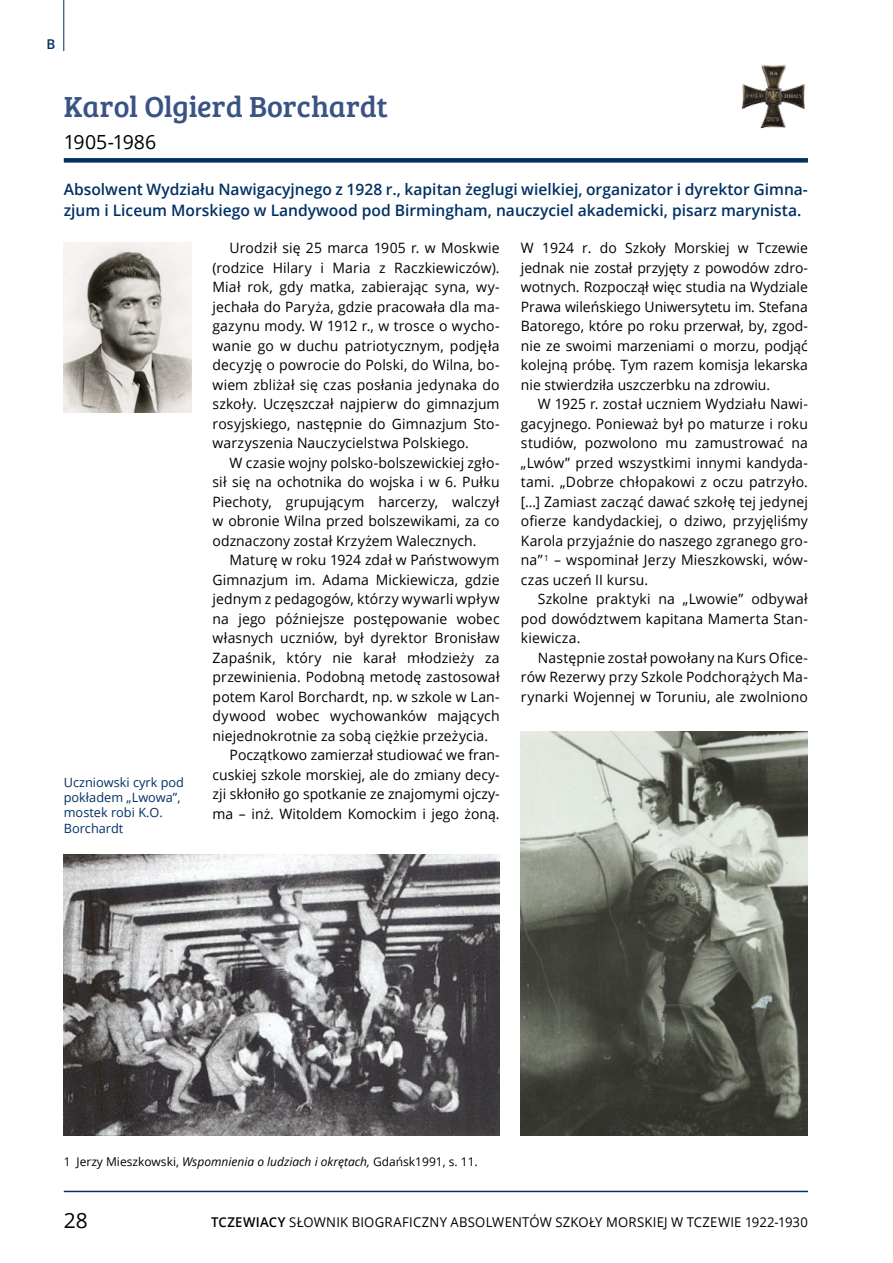
<style>
.page{position:relative;width:893px;height:1263px;background:#fff}
.page>*{position:absolute;margin:0;border:0;box-sizing:border-box;transform-origin:0 0}
.t1{font:30px "Bree Serif";color:#3a5384}
.t2{font:21px "Open Sans";color:#000}
.t3{font:19.5px "Open Sans";color:#000}
.t4{font:600 15.75px/21px "Open Sans";color:#003063}
.t5{font:14.25px/19.5px "Open Sans";letter-spacing:.005em;color:#000;text-align:justify}
.t6{font:13.5px "Open Sans";letter-spacing:.015em;color:#000}
.t7{font:600 13.5px "Open Sans";color:#003063}
.t8{font:12.75px/15.3px "Open Sans";color:#003063}
.t9{font:12px "Open Sans";color:#000}
.s1{font-style:italic}
.s2{font-weight:600}
</style>
<div class="page">
<hr style="left:64px;top:1191px;width:744px;height:1px;background:#003063">
<hr style="left:63px;top:0;width:1px;height:51px;background:#003063">
<div style="left:64px;top:158px;width:744px;height:5px;background:#003063"></div>
<img style="left:64px;top:242px;width:127px;height:170px">
<img style="left:64px;top:855px;width:436px;height:280px">
<img style="left:521px;top:731px;width:287px;height:404px">
<img style="left:741px;top:64px;width:64px;height:65px">
<p class="t7" style="left:46px;top:34px;width:10px">B</p>
<h1 class="t1" style="left:64px;top:85px;width:325px">Karol Olgierd Borchardt</h1>
<h3 class="t3" style="left:64px;top:128px;width:94px">1905-1986</h3>
<p class="t4" style="left:64px;top:178px;width:746px">Absolwent Wydziału Nawigacyjnego z 1928 r., kapitan żeglugi wielkiej, organizator i dyrektor Gimna&shy;zjum i Liceum Morskiego w Landywood pod Birmingham, nauczyciel akademicki, pisarz marynista.</p>
<p class="t8" style="left:64px;top:774px;width:122px">Uczniowski cyrk pod pokładem „Lwowa”, mostek robi K.O.<br>Borchardt</p>
<p class="t5" style="left:213px;top:238px;width:289px;text-indent:17px">Urodził się 25 marca 1905 r. w Moskwie (rodzice Hilary i Maria z Raczkiewiczów).<br>Miał rok, gdy matka, zabierając syna, wy&shy;jechała do Paryża, gdzie pracowała dla ma&shy;gazynu mody. W 1912 r., w trosce o wycho&shy;wanie go w duchu patriotycznym, podjęła decyzję o powrocie do Polski, do Wilna, bo&shy;wiem zbliżał się czas posłania jedynaka do szkoły. Uczęszczał najpierw do gimnazjum rosyjskiego, następnie do Gimnazjum Sto&shy;warzyszenia Nauczycielstwa Polskiego.</p>
<p class="t5" style="left:213px;top:452px;width:289px;text-indent:17px">W czasie wojny polsko-bolszewickiej zgło&shy;sił się na ochotnika do wojska i w 6. Pułku Piechoty, grupującym harcerzy, walczył w obronie Wilna przed bolszewikami, za co odznaczony został Krzyżem Walecznych.</p>
<p class="t5" style="left:230px;top:550px;width:271px">Maturę w roku 1924 zdał w Państwowym</p>
<p class="t5" style="left:213px;top:569px;width:289px">Gimnazjum im. Adama Mickiewicza, gdzie</p>
<p class="t5" style="left:213px;top:589px;width:289px">jednym z pedagogów, którzy wywarli wpływ</p>
<p class="t5" style="left:213px;top:608px;width:289px">na jego późniejsze postępowanie wobec</p>
<p class="t5" style="left:213px;top:628px;width:289px">własnych uczniów, był dyrektor Bronisław</p>
<p class="t5" style="left:213px;top:647px;width:289px">Zapaśnik, który nie karał młodzieży za</p>
<p class="t5" style="left:213px;top:667px;width:289px">przewinienia. Podobną metodę zastosował</p>
<p class="t5" style="left:213px;top:686px;width:289px">potem Karol Borchardt, np. w szkole w Lan-</p>
<p class="t5" style="left:213px;top:706px;width:289px">dywood wobec wychowanków mających</p>
<p class="t5" style="left:213px;top:725px;width:277px">niejednokrotnie za sobą ciężkie przeżycia.</p>
<p class="t5" style="left:230px;top:745px;width:272px">Początkowo zamierzał studiować we fran-</p>
<p class="t5" style="left:213px;top:764px;width:289px">cuskiej szkole morskiej, ale do zmiany decy-</p>
<p class="t5" style="left:213px;top:784px;width:289px">zji skłoniło go spotkanie ze znajomymi ojczy-</p>
<p class="t5" style="left:213px;top:803px;width:289px">ma – inż. Witoldem Komockim i jego żoną.</p>
<p class="t5" style="left:521px;top:238px;width:289px">W 1924 r. do Szkoły Morskiej w Tczewie jednak nie został przyjęty z powodów zdro&shy;wotnych. Rozpoczął więc studia na Wydziale Prawa wileńskiego Uniwersytetu im. Stefana Batorego, które po roku przerwał, by, zgod&shy;nie ze swoimi marzeniami o morzu, podjąć kolejną próbę. Tym razem komisja lekarska nie stwierdziła uszczerbku na zdrowiu.</p>
<p class="t5" style="left:521px;top:394px;width:289px;text-indent:17px">W 1925 r. został uczniem Wydziału Nawi&shy;gacyjnego. Ponieważ był po maturze i roku studiów, pozwolono mu zamustrować na „Lwów” przed wszystkimi innymi kandyda&shy;tami. „Dobrze chłopakowi z oczu patrzyło. […] Zamiast zacząć dawać szkołę tej jedynej ofierze kandydackiej, o dziwo, przyjęliśmy Karola przyjaźnie do naszego zgranego gro&shy;na” <sup>1</sup> – wspominał Jerzy Mieszkowski, wów&shy;czas uczeń II kursu.</p>
<p class="t5" style="left:521px;top:589px;width:289px;text-indent:17px">Szkolne praktyki na „Lwowie” odbywał pod dowództwem kapitana Mamerta Stan&shy;kiewicza.</p>
<p class="t5" style="left:521px;top:647px;width:289px;text-indent:17px">Następnie został powołany na Kurs Ofice&shy;rów Rezerwy przy Szkole Podchorążych Ma&shy;rynarki Wojennej w Toruniu, ale zwolniono</p>
<p class="t9" style="left:64px;top:1153px;width:415px">1 Jerzy Mieszkowski, <span class="s1">Wspomnienia o ludziach i okrętach,</span> Gdańsk1991, s. 11.</p>
<h2 class="t2" style="left:64px;top:1206px;width:25px">28</h2>
<p class="t6" style="left:211px;top:1212px;width:598px"><span class="s2">TCZEWIACY</span> SŁOWNIK BIOGRAFICZNY ABSOLWENTÓW SZKOŁY MORSKIEJ W TCZEWIE 1922-1930</p>
</div>
